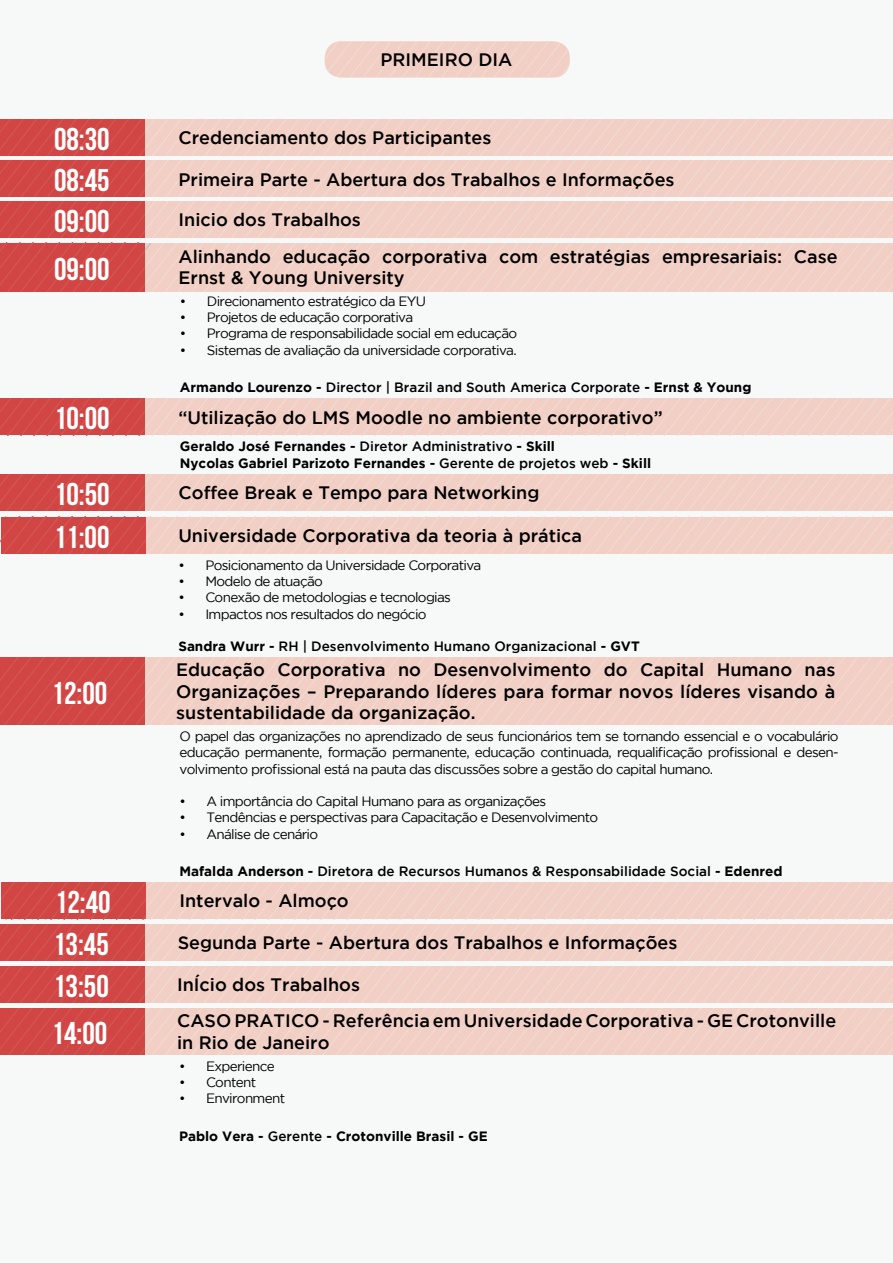
<style>
.page{position:relative;width:893px;height:1263px;background:#f7f8f8}
.page>*{position:absolute;margin:0;border:0;box-sizing:border-box;transform-origin:0 0}
.t1{font:31.5px/41.2px "Bebas Neue";color:#fff}
.t2{font:500 18px/21.6px "Gotham";color:#000}
.t3{font:13.5px/16.2px "Gotham";letter-spacing:-.05em;color:#000;text-align:justify}
.t4{font:500 13.5px "Gotham";color:#000}
.t5{font:700 13.5px/16.2px "Gotham";color:#000}
.s1{font-weight:700}
.s2{font-weight:500}
</style>
<div class="page">
<svg style="left:0;top:399px;width:893px;height:36px;background:#ecb9b1"></svg>
<svg style="left:0;top:119px;width:893px;height:172px;background:#ecbdb5"></svg>
<svg style="left:325px;top:41px;width:245px;height:37px;background:#f1d1c8"></svg>
<svg style="left:0;top:474px;width:893px;height:36px;background:#ecb9b1"></svg>
<svg style="left:1px;top:517px;width:892px;height:37px;background:#ebb9b0"></svg>
<svg style="left:0;top:657px;width:893px;height:68px;background:#ecb9b1"></svg>
<svg style="left:0;top:883px;width:893px;height:172px;background:#ecbfb7"></svg>
<h2 class="t2" style="left:381px;top:48px;width:133px">PRIMEIRO DIA</h2>
<h1 class="t1" style="left:54px;top:118px;width:57px">08:30</h1>
<h2 class="t2" style="left:179px;top:126px;width:314px">Credenciamento dos Participantes</h2>
<h1 class="t1" style="left:54px;top:159px;width:57px">08:45<br>09:00</h1>
<h1 class="t1" style="left:54px;top:248px;width:57px">09:00</h1>
<h1 class="t1" style="left:54px;top:398px;width:57px">10:00</h1>
<h2 class="t2" style="left:179px;top:168px;width:497px">Primeira Parte - Abertura dos Trabalhos e Informações</h2>
<h2 class="t2" style="left:179px;top:201px;width:661px;line-height:36.5px">Inicio dos Trabalhos<br>Alinhando educação corporativa com estratégias empresariais: Case</h2>
<h2 class="t2" style="left:179px;top:267px;width:228px">Ernst &amp; Young U niversity</h2>
<p class="t3" style="left:180px;top:293px;width:248px">• Direcionamento estratégico da EYU</p>
<p class="t3" style="left:180px;top:309px;width:235px">• Projetos de educação corporativa</p>
<p class="t3" style="left:180px;top:325px;width:339px">• Programa de responsabilidade social em educação</p>
<p class="t3" style="left:180px;top:341px;width:338px">• Sistemas de avaliação da universidade corporativa.</p>
<p class="t4" style="left:180px;top:380px;width:573px"><span class="s1">Armando Lourenzo -</span> Director | Brazil and South America Corporate <span class="s1">- Ernst &amp; Young</span></p>
<h2 class="t2" style="left:178px;top:406px;width:147px">“Utilização do LMS</h2>
<h2 class="t2" style="left:356px;top:406px;width:309px">Moodle no ambiente corporativo”</h2>
<p class="t5" style="left:180px;top:438px;width:473px">Geraldo José Fernandes - <span class="s2">Diretor Administrativo</span> - Skill<br>Nycolas Gabriel Parizoto Fernandes - <span class="s2">Gerente de projetos web</span> - Skill</p>
<h1 class="t1" style="left:54px;top:473px;width:57px">10:50</h1>
<h2 class="t2" style="left:179px;top:481px;width:362px">Coffee Break e Tempo para N etworking</h2>
<h2 class="t2" style="left:178px;top:524px;width:405px">U niversidade Corporativa da teoria à prática</h2>
<h1 class="t1" style="left:54px;top:516px;width:57px">11:00</h1>
<h1 class="t1" style="left:52px;top:672px;width:57px">12:00</h1>
<p class="t3" style="left:178px;top:557px;width:305px">• Posicionamento da Universidade Corporativa</p>
<p class="t3" style="left:178px;top:573px;width:146px">• Modelo de atuação</p>
<p class="t3" style="left:178px;top:589px;width:274px">• Conexão de metodologias e tecnologias</p>
<p class="t3" style="left:178px;top:605px;width:250px">• Impactos nos resultados do negócio</p>
<p class="t4" style="left:178px;top:638px;width:463px"><span class="s1">Sandra Wurr -</span> RH | Desenvolvimento Humano Organizacional <span class="s1">- GVT</span></p>
<h2 class="t2" style="left:176px;top:658px;width:661px;text-align:justify">Educação Corporativa no Desenvolvimento do Capital Humano nas Organizações – Preparando líderes para formar novos líderes visando à sustentabilidade da organização.</h2>
<p class="t3" style="left:179px;top:728px;width:661px">O papel das organizações no aprendizado de seus funcionários tem se tornando essencial e o vocabulário educação permanente, formação permanente, educação continuada, requalificação profissional e desen&shy;volvimento profissional está na pauta das discussões sobre a gestão do capital humano.</p>
<p class="t3" style="left:179px;top:793px;width:368px">• A importância do Capital Humano para as organizações</p>
<p class="t3" style="left:179px;top:809px;width:420px">• Tendências e perspectivas para Capacitação e Desenvolvimento</p>
<p class="t3" style="left:179px;top:825px;width:140px">• Análise de cenário</p>
<p class="t4" style="left:179px;top:864px;width:604px"><span class="s1">Mafalda Anderson -</span> Diretora de Recursos Humanos &amp; Responsabilidade Social <span class="s1">- Edenred</span></p>
<h1 class="t1" style="left:55px;top:881px;width:57px">12:40</h1>
<h2 class="t2" style="left:179px;top:890px;width:171px">Intervalo - Almoço</h2>
<h1 class="t1" style="left:53px;top:923px;width:57px">13:45</h1>
<h2 class="t2" style="left:178px;top:931px;width:501px">Segunda Parte - Abertura dos Trabalhos e Informações</h2>
<h1 class="t1" style="left:53px;top:965px;width:57px">13:50</h1>
<h2 class="t2" style="left:177px;top:973px;width:184px">InÍcio dos Trabalhos</h2>
<h1 class="t1" style="left:52px;top:1012px;width:57px">14:00</h1>
<h2 class="t2" style="left:177px;top:1009px;width:661px">CASO PRATICO - Referência em U niversidade Corporativa - GE Crotonville</h2>
<h2 class="t2" style="left:177px;top:1031px;width:154px">in Rio de Janeiro</h2>
<p class="t3" style="left:179px;top:1058px;width:97px">• Experience</p>
<p class="t3" style="left:179px;top:1074px;width:79px">• Content</p>
<p class="t3" style="left:179px;top:1090px;width:108px">• Environment</p>
<p class="t5" style="left:179px;top:1128px;width:310px">Pablo Vera - <span class="s2">Gerente</span> - Crotonville Brasil - GE</p>
</div>
